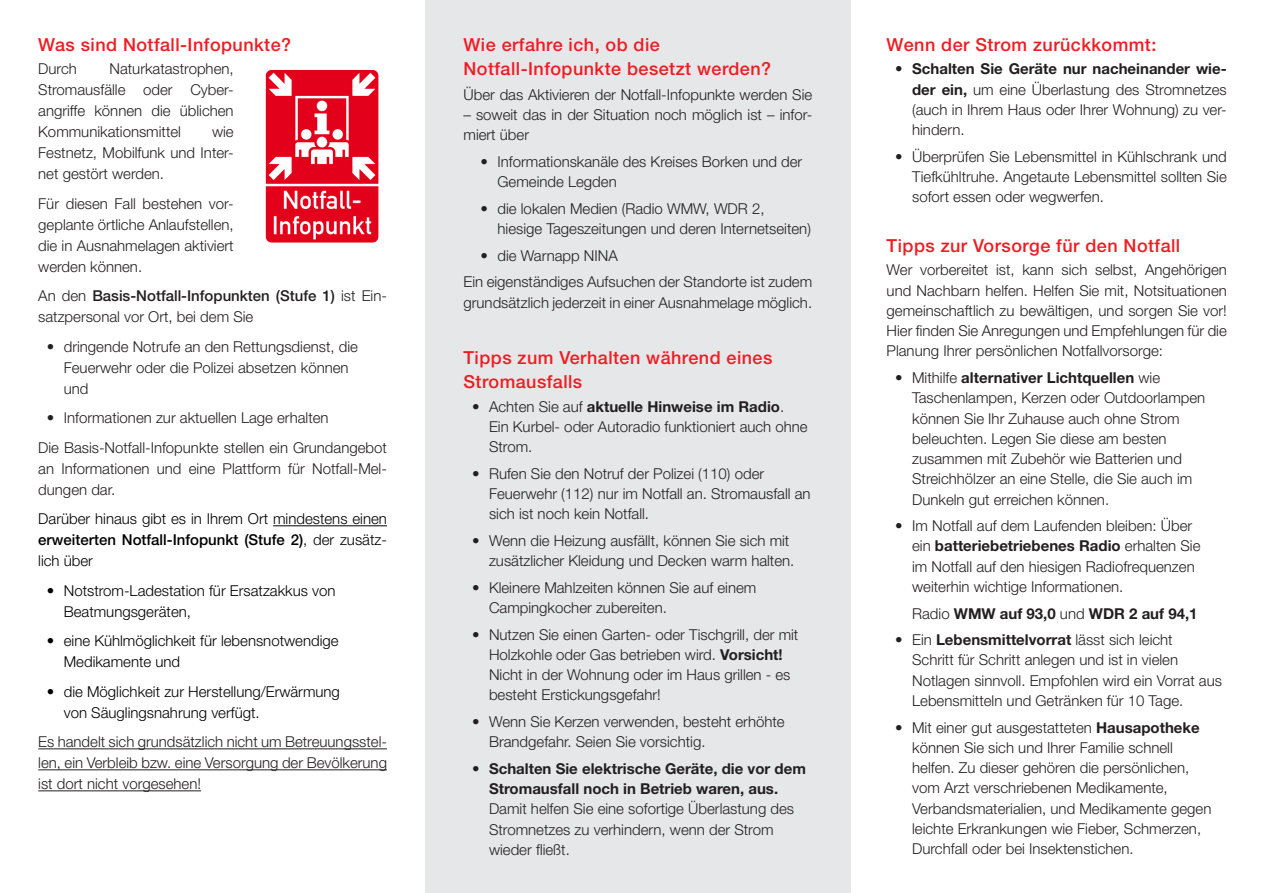
<style>
.page{position:relative;width:1263px;height:893px;background:#fff}
.page>*{position:absolute;margin:0;border:0;box-sizing:border-box;transform-origin:0 0}
.t1{font:500 18px/24px "Helvetica Neue LT Std";letter-spacing:.025em;color:#ee1d23}
.t2{font:300 15px/20.2px "Helvetica Neue LT Std";color:#231f20}
.t3{font:300 15px/21px "Helvetica Neue LT Std";color:#000}
.t4{font:700 15px/20.2px "Helvetica Neue LT Std";color:#231f20}
.s1{font-weight:500}
.s2{font-weight:700}
.s3{font-weight:300}
</style>
<div class="page">
<div style="left:425px;top:0;width:425px;height:893px;background:#e6e7e9"></div>
<hr style="left:273px;top:525px;width:114px;height:1px;background:#000">
<hr style="left:38px;top:748px;width:349px;height:1px;background:#231f20">
<hr style="left:38px;top:769px;width:349px;height:1px;background:#231f20">
<hr style="left:38px;top:790px;width:163px;height:1px;background:#231f20">
<img style="left:267px;top:71px;width:110px;height:113px">
<img style="left:267px;top:186px;width:112px;height:57px">
<div style="left:265px;top:69px;width:114px;height:174px;border:1px solid #fff;border-radius:6px"></div>
<p class="t1" style="left:38px;top:33px;width:254px">Was sind Notfall-Infopunkte?</p>
<p class="t2" style="left:38px;top:58px;width:197px;line-height:21px;text-align:justify;text-indent:71px">Naturkatastrophen, Stromausfälle oder Cyber&shy;angriffe können die üblichen Kommunikationsmittel</p>
<p class="t2" style="left:38px;top:58px;width:40px">Durch</p>
<p class="t2" style="left:38px;top:121px;width:197px;line-height:21px;text-align:justify;text-indent:174px">wie Festnetz, Mobilfunk und Inter&shy;net gestört werden.</p>
<p class="t2" style="left:38px;top:193px;width:197px;line-height:21px;text-align:justify">Für diesen Fall bestehen vor&shy;geplante örtliche Anlaufstellen, die in Ausnahmelagen aktiviert werden können.</p>
<p class="t2" style="left:38px;top:285px;width:350px;line-height:21px">An den <span class="s1">Basis-Notfall-Infopunkten (Stufe 1)</span> ist Ein&shy;satzpersonal vor Ort, bei dem Sie</p>
<p class="t2" style="left:64px;top:336px;width:296px;line-height:21px;text-indent:-17px">• dringende Notrufe an den Rettungsdienst, die<br>Feuerwehr oder die Polizei absetzen können und</p>
<p class="t2" style="left:38px;top:403px;width:350px;line-height:29.5px;text-indent:9px">• Informationen zur aktuellen Lage erhalten<br>Die Basis-Notfall-Infopunkte stellen ein Grundangebot</p>
<p class="t2" style="left:38px;top:458px;width:350px;line-height:21px">an Informationen und eine Plattform für Notfall-Mel&shy;dungen dar.</p>
<p class="t3" style="left:38px;top:508px;width:350px;text-align:justify">Darüber hinaus gibt es in Ihrem Ort mindestens einen <span class="s1">erweiterten Notfall-Infopunkt (Stufe 2)</span>, der zusätz&shy;lich über</p>
<p class="t3" style="left:64px;top:580px;width:273px;text-indent:-17px">• Notstrom-Ladestation für Ersatzakkus von<br>Beatmungsgeräten,</p>
<p class="t3" style="left:64px;top:630px;width:276px;text-indent:-17px">• eine Kühlmöglichkeit für lebensnotwendige<br>Medikamente und</p>
<p class="t3" style="left:64px;top:681px;width:278px;text-indent:-17px">• die Möglichkeit zur Herstellung/Erwärmung von Säuglingsnahrung verfügt.</p>
<p class="t2" style="left:38px;top:731px;width:350px;line-height:21px;text-align:justify">Es handelt sich grundsätzlich nicht um Betreuungsstel&shy;len, ein Verbleib bzw. eine Versorgung der Bevölkerung ist dort nicht vorgesehen!</p>
<p class="t1" style="left:463px;top:33px;width:309px">Wie erfahre ich, ob die<br>Notfall-Infopunkte besetzt werden?</p>
<p class="t1" style="left:887px;top:32px;width:271px">Wenn der Strom zurückkommt:</p>
<p class="t2" style="left:912px;top:59px;width:316px;text-align:justify;text-indent:-17px"><span class="s2">• Schalten Sie Geräte nur nacheinander wie&shy;der ein,</span> um eine Überlastung des Stromnetzes (auch in Ihrem Haus oder Ihrer Wohnung) zu ver&shy;hindern.</p>
<p class="t2" style="left:912px;top:146px;width:316px;text-align:justify;text-indent:-17px">• Überprüfen Sie Lebensmittel in Kühlschrank und Tiefkühltruhe. Angetaute Lebensmittel sollten Sie sofort essen oder wegwerfen.</p>
<p class="t2" style="left:463px;top:84px;width:350px">Über das Aktivieren der Notfall-Infopunkte werden Sie</p>
<p class="t2" style="left:463px;top:104px;width:350px">– soweit das in der Situation noch möglich ist – infor&shy;miert über</p>
<p class="t2" style="left:497px;top:151px;width:306px;text-indent:-17px">• Informationskanäle des Kreises Borken und der<br>Gemeinde Legden</p>
<p class="t2" style="left:497px;top:198px;width:315px;text-indent:-17px">• die lokalen Medien (Radio WMW, WDR 2, hiesige Tageszeitungen und deren Internetseiten)</p>
<p class="t2" style="left:463px;top:242px;width:350px;line-height:26.7px;text-indent:17px">• die Warnapp NINA<br>Ein eigenständiges Aufsuchen der Standorte ist zudem</p>
<p class="t2" style="left:463px;top:292px;width:350px">grundsätzlich jederzeit in einer Ausnahmelage möglich.</p>
<p class="t1" style="left:887px;top:233px;width:295px">Tipps zur Vorsorge für den Notfall</p>
<p class="t2" style="left:887px;top:260px;width:342px;text-align:justify">Wer vorbereitet ist, kann sich selbst, Angehörigen und Nachbarn helfen. Helfen Sie mit, Notsituationen gemeinschaftlich zu bewältigen, und sorgen Sie vor!<br>Hier finden Sie Anregungen und Empfehlungen für die Planung Ihrer persönlichen Notfallvorsorge:</p>
<p class="t2" style="left:912px;top:367px;width:295px;text-indent:-17px">• Mithilfe <span class="s2">alternativer Lichtquellen</span> wie Taschenlampen, Kerzen oder Outdoorlampen können Sie Ihr Zuhause auch ohne Strom beleuchten. Legen Sie diese am besten zusammen mit Zubehör wie Batterien und Streichhölzer an eine Stelle, die Sie auch im Dunkeln gut erreichen können.</p>
<p class="t2" style="left:912px;top:515px;width:290px;text-indent:-17px">• Im Notfall auf dem Laufenden bleiben: Über ein <span class="s2">batteriebetriebenes Radio</span> erhalten Sie im Notfall auf den hiesigen Radiofrequenzen weiterhin wichtige Informationen.</p>
<p class="t4" style="left:912px;top:603px;width:287px"><span class="s3">Radio</span> WMW auf 93,0 <span class="s3">und</span> WDR 2 auf 94,1</p>
<p class="t2" style="left:912px;top:629px;width:311px;text-indent:-17px">• Ein <span class="s2">Lebensmittelvorrat</span> lässt sich leicht<br>Schritt für Schritt anlegen und ist in vielen Notlagen sinnvoll. Empfohlen wird ein Vorrat aus Lebensmitteln und Getränken für 10 Tage.</p>
<p class="t2" style="left:912px;top:717px;width:301px;text-indent:-17px">• Mit einer gut ausgestatteten <span class="s2">Hausapotheke </span>können Sie sich und Ihrer Familie schnell helfen. Zu dieser gehören die persönlichen, vom Arzt verschriebenen Medikamente, Verbandsmaterialien, und Medikamente gegen leichte Erkrankungen wie Fieber, Schmerzen, Durchfall oder bei Insektenstichen.</p>
<p class="t1" style="left:463px;top:346px;width:310px">Tipps zum Verhalten während eines<br>Stromausfalls</p>
<p class="t2" style="left:489px;top:396px;width:320px;text-indent:-17px">• Achten Sie auf <span class="s2">aktuelle Hinweise im Radio</span>.<br>Ein Kurbel- oder Autoradio funktioniert auch ohne<br>Strom.</p>
<p class="t2" style="left:489px;top:463px;width:323px;text-indent:-17px">• Rufen Sie den Notruf der Polizei (110) oder<br>Feuerwehr (112) nur im Notfall an. Stromausfall an sich ist noch kein Notfall.</p>
<p class="t2" style="left:489px;top:530px;width:307px;text-indent:-17px">• Wenn die Heizung ausfällt, können Sie sich mit zusätzlicher Kleidung und Decken warm halten.</p>
<p class="t2" style="left:489px;top:577px;width:269px;text-indent:-17px">• Kleinere Mahlzeiten können Sie auf einem<br>Campingkocher zubereiten.</p>
<p class="t2" style="left:489px;top:624px;width:311px;text-indent:-17px">• Nutzen Sie einen Garten- oder Tischgrill, der mit Holzkohle oder Gas betrieben wird. <span class="s2">Vorsicht!<br></span>Nicht in der Wohnung oder im Haus grillen - es besteht Erstickungsgefahr!</p>
<p class="t2" style="left:489px;top:711px;width:297px;text-indent:-17px">• Wenn Sie Kerzen verwenden, besteht erhöhte<br>Brandgefahr. Seien Sie vorsichtig.</p>
<p class="t4" style="left:489px;top:758px;width:318px;text-indent:-17px">• Schalten Sie elektrische Geräte, die vor dem<br>Stromausfall noch in Betrieb waren, aus.</p>
<p class="t2" style="left:489px;top:798px;width:307px">Damit helfen Sie eine sofortige Überlastung des<br>Stromnetzes zu verhindern, wenn der Strom wieder fließt.</p>
</div>
